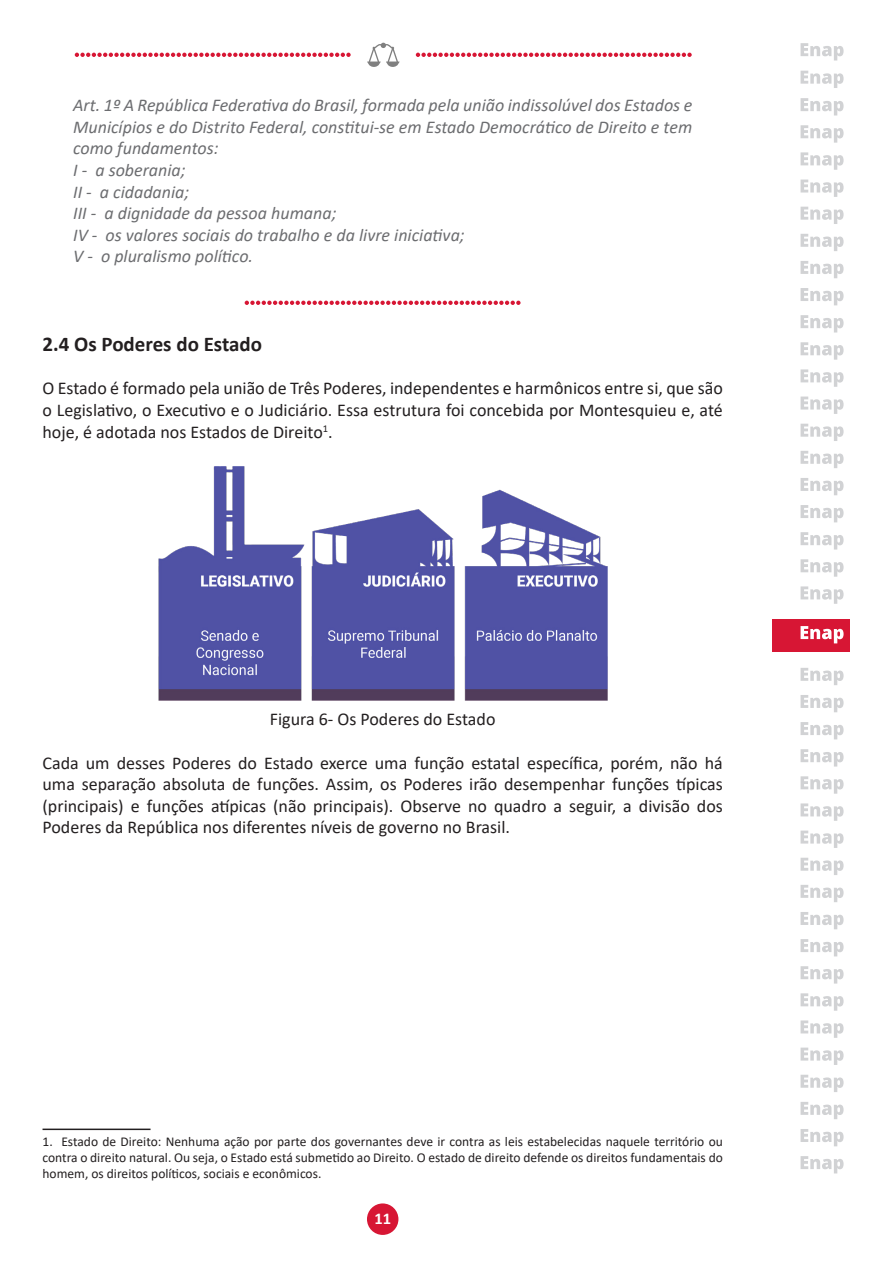
<style>
.page{position:relative;width:893px;height:1263px;background:#fff}
.page>*{position:absolute;margin:0;border:0;box-sizing:border-box;transform-origin:0 0}
.Sub_titulo{font:700 21px "Calibri";color:#231f20}
.texto{font:18px/21.6px "Calibri";color:#231f20;text-align:justify}
.LEGISLAÇÃO{font:italic 18px/21.6px "Calibri";color:#6c6d70;text-align:justify}
.t1{font:700 16.5px "Calibri";color:#fff}
.citação{font:13.5px/16.2px "Calibri";color:#231f20;text-align:justify}
</style>
<div class="page">
<div style="left:367px;top:1203px;width:31px;height:32px;background:#d71634;border-radius:50%"></div>
<div style="left:772px;top:619px;width:77px;height:32px;background:#d71634"></div>
<svg style="left:801px;top:626px;width:43px;height:17px"></svg>
<svg style="left:801px;top:98px;width:43px;height:17px"></svg>
<svg style="left:801px;top:125px;width:43px;height:18px"></svg>
<svg style="left:801px;top:152px;width:43px;height:18px"></svg>
<svg style="left:801px;top:180px;width:43px;height:17px"></svg>
<svg style="left:801px;top:207px;width:43px;height:17px"></svg>
<svg style="left:801px;top:234px;width:43px;height:17px"></svg>
<svg style="left:801px;top:261px;width:43px;height:17px"></svg>
<svg style="left:801px;top:288px;width:43px;height:17px"></svg>
<svg style="left:801px;top:315px;width:43px;height:17px"></svg>
<svg style="left:801px;top:342px;width:43px;height:18px"></svg>
<svg style="left:801px;top:369px;width:43px;height:18px"></svg>
<svg style="left:801px;top:397px;width:43px;height:17px"></svg>
<svg style="left:801px;top:424px;width:43px;height:17px"></svg>
<svg style="left:801px;top:451px;width:43px;height:17px"></svg>
<svg style="left:801px;top:478px;width:43px;height:17px"></svg>
<svg style="left:801px;top:505px;width:43px;height:17px"></svg>
<svg style="left:801px;top:532px;width:43px;height:17px"></svg>
<svg style="left:801px;top:559px;width:43px;height:18px"></svg>
<svg style="left:801px;top:586px;width:43px;height:18px"></svg>
<svg style="left:801px;top:668px;width:43px;height:17px"></svg>
<svg style="left:801px;top:695px;width:43px;height:17px"></svg>
<svg style="left:801px;top:722px;width:43px;height:17px"></svg>
<svg style="left:801px;top:749px;width:43px;height:17px"></svg>
<svg style="left:801px;top:776px;width:43px;height:18px"></svg>
<svg style="left:801px;top:803px;width:43px;height:18px"></svg>
<svg style="left:801px;top:830px;width:43px;height:18px"></svg>
<svg style="left:801px;top:858px;width:43px;height:17px"></svg>
<svg style="left:801px;top:885px;width:43px;height:17px"></svg>
<svg style="left:801px;top:912px;width:43px;height:17px"></svg>
<svg style="left:801px;top:939px;width:43px;height:17px"></svg>
<svg style="left:801px;top:966px;width:43px;height:17px"></svg>
<svg style="left:801px;top:993px;width:43px;height:18px"></svg>
<svg style="left:801px;top:1020px;width:43px;height:18px"></svg>
<svg style="left:801px;top:1047px;width:43px;height:18px"></svg>
<svg style="left:801px;top:1075px;width:43px;height:17px"></svg>
<svg style="left:801px;top:1102px;width:43px;height:17px"></svg>
<svg style="left:801px;top:1129px;width:43px;height:17px"></svg>
<svg style="left:801px;top:1156px;width:43px;height:17px"></svg>
<svg style="left:801px;top:71px;width:43px;height:17px"></svg>
<svg style="left:801px;top:43px;width:43px;height:18px"></svg>
<svg style="left:367px;top:43px;width:32px;height:24px"></svg>
<svg style="left:75px;top:53px;width:276px;height:4px"></svg>
<svg style="left:416px;top:53px;width:276px;height:4px"></svg>
<svg style="left:245px;top:301px;width:276px;height:4px"></svg>
<img style="left:158px;top:466px;width:450px;height:235px">
<hr style="left:43px;top:1128px;width:108px;height:2px;background:#231f20">
<p class="LEGISLAÇÃO" style="left:73px;top:94px;width:621px">Art. 1º A República Federativa do Brasil, formada pela união indissolúvel dos Estados e Municípios e do Distrito Federal, constitui-se em Estado Democrático de Direito e tem como fundamentos:</p>
<p class="LEGISLAÇÃO" style="left:73px;top:158px;width:114px">I - a soberania;</p>
<p class="LEGISLAÇÃO" style="left:73px;top:180px;width:118px">II - a cidadania;</p>
<p class="LEGISLAÇÃO" style="left:73px;top:202px;width:265px">III - a dignidade da pessoa humana;</p>
<p class="LEGISLAÇÃO" style="left:73px;top:223px;width:393px">IV - os valores sociais do trabalho e da livre iniciativa;</p>
<p class="LEGISLAÇÃO" style="left:73px;top:245px;width:182px">V - o pluralismo político.</p>
<p class="Sub_titulo" style="left:43px;top:329px;width:221px">2.4 Os Poderes do Estado</p>
<p class="texto" style="left:43px;top:377px;width:682px">O Estado é formado pela união de Três Poderes, independentes e harmônicos entre si, que são o Legislativo, o Executivo e o Judiciário. Essa estrutura foi concebida por Montesquieu e, até hoje, é adotada nos Estados de Direito<sup>1</sup>.</p>
<p class="texto" style="left:270px;top:708px;width:227px">Figura 6- Os Poderes do Estado</p>
<p class="texto" style="left:43px;top:751px;width:682px">Cada um desses Poderes do Estado exerce uma função estatal específica, porém, não há uma separação absoluta de funções. Assim, os Poderes irão desempenhar funções típicas (principais) e funções atípicas (não principais). Observe no quadro a seguir, a divisão dos Poderes da República nos diferentes níveis de governo no Brasil.</p>
<p class="citação" style="left:43px;top:1132px;width:682px">1. Estado de Direito: Nenhuma ação por parte dos governantes deve ir contra as leis estabelecidas naquele território ou contra o direito natural. Ou seja, o Estado está submetido ao Direito. O estado de direito defende os direitos fundamentais do homem, os direitos políticos, sociais e econômicos.</p>
<p class="t1" style="left:374px;top:1207px;width:18px">11</p>
</div>
